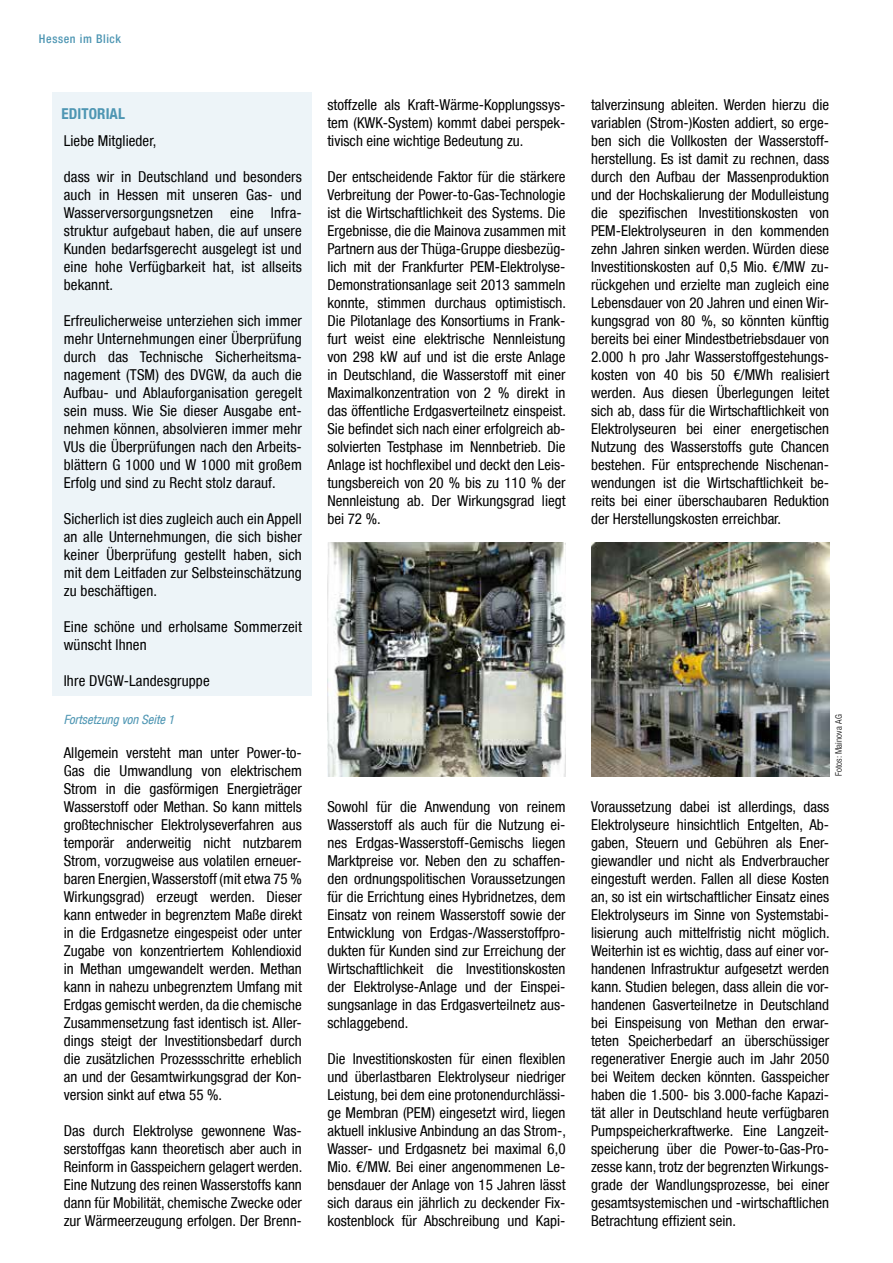
<style>
.page{position:relative;width:893px;height:1263px;background:#fff}
.page>*{position:absolute;margin:0;border:0;box-sizing:border-box;transform-origin:0 0}
.t1{font:condensed 15px/18px "Helvetica Neue LT";color:#000;text-align:justify}
.t2{font:700 condensed 15px "Helvetica Neue LT";letter-spacing:.005em;color:#4e96b3}
.t3{font:italic condensed 12.75px "Helvetica Neue LT";color:#4e96b3}
.t4{font:500 condensed 12px "Helvetica Neue LT";letter-spacing:.05em;color:#4e96b3}
.t5{font:300 condensed 9px "Helvetica Neue LT";letter-spacing:.02em;color:#000}
</style>
<div class="page">
<div style="left:52px;top:92px;width:259px;height:604px;background:#edf4f8"></div>
<img style="left:327px;top:542px;width:239px;height:234px">
<img style="left:591px;top:542px;width:238px;height:234px">
<p class="t4" style="left:39px;top:31px;width:84px">Hessen im Blick</p>
<p class="t2" style="left:62px;top:105px;width:65px">EDITORIAL</p>
<p class="t1" style="left:64px;top:132px;width:94px">Liebe Mitglieder,</p>
<p class="t1" style="left:64px;top:168px;width:240px">dass wir in Deutschland und besonders auch in Hessen mit unseren Gas- und Wasserversorgungsnetzen eine Infra&shy;struktur aufgebaut haben, die auf unsere Kunden bedarfsgerecht ausgelegt ist und eine hohe Verfügbarkeit hat, ist allseits bekannt.</p>
<p class="t1" style="left:64px;top:312px;width:240px">Erfreulicherweise unterziehen sich immer mehr Unternehmungen einer Überprüfung durch das Technische Sicherheitsma&shy;nagement (TSM) des DVGW, da auch die Aufbau- und Ablauforganisation geregelt sein muss. Wie Sie dieser Ausgabe ent&shy;nehmen können, absolvieren immer mehr VUs die Überprüfungen nach den Arbeits&shy;blättern G 1000 und W 1000 mit großem Erfolg und sind zu Recht stolz darauf.</p>
<p class="t1" style="left:64px;top:510px;width:240px">Sicherlich ist dies zugleich auch ein Appell an alle Unternehmungen, die sich bisher keiner Überprüfung gestellt haben, sich mit dem Leitfaden zur Selbsteinschätzung zu beschäftigen.</p>
<p class="t1" style="left:64px;top:618px;width:240px">Eine schöne und erholsame Sommerzeit wünscht Ihnen</p>
<p class="t1" style="left:64px;top:672px;width:147px">Ihre DVGW-Landesgruppe</p>
<p class="t3" style="left:64px;top:712px;width:112px">Fortsetzung von Seite 1</p>
<p class="t1" style="left:64px;top:744px;width:240px">Allgemein versteht man unter Power-to-Gas die Umwandlung von elektrischem Strom in die gasförmigen Energieträger Wasserstoff oder Methan. So kann mittels großtechnischer Elektrolyseverfahren aus temporär anderweitig nicht nutzbarem Strom, vorzugweise aus volatilen erneuer&shy;baren Energien, Wasserstoff (mit etwa 75 % Wirkungsgrad) erzeugt werden. Dieser kann entweder in begrenztem Maße direkt in die Erdgasnetze eingespeist oder unter Zugabe von konzentriertem Kohlendioxid in Methan umgewandelt werden. Methan kann in nahezu unbegrenztem Umfang mit Erdgas gemischt werden, da die chemische Zusammensetzung fast identisch ist. Aller&shy;dings steigt der Investitionsbedarf durch die zusätzlichen Prozessschritte erheblich an und der Gesamtwirkungsgrad der Kon&shy;version sinkt auf etwa 55 %.</p>
<p class="t1" style="left:64px;top:1122px;width:240px">Das durch Elektrolyse gewonnene Was&shy;serstoffgas kann theoretisch aber auch in Reinform in Gasspeichern gelagert werden.<br>Eine Nutzung des reinen Wasserstoffs kann dann für Mobilität, chemische Zwecke oder zur Wärmeerzeugung erfolgen. Der Brenn-</p>
<p class="t1" style="left:327px;top:96px;width:240px">stoffzelle als Kraft-Wärme-Kopplungssys&shy;tem (KWK-System) kommt dabei perspek&shy;tivisch eine wichtige Bedeutung zu.</p>
<p class="t1" style="left:327px;top:168px;width:240px">Der entscheidende Faktor für die stärkere Verbreitung der Power-to-Gas-Technologie ist die Wirtschaftlichkeit des Systems. Die Ergebnisse, die die Mainova zusammen mit Partnern aus der Thüga-Gruppe diesbezüg&shy;lich mit der Frankfurter PEM-Elektrolyse-Demonstrationsanlage seit 2013 sammeln konnte, stimmen durchaus optimistisch.<br>Die Pilotanlage des Konsortiums in Frank&shy;furt weist eine elektrische Nennleistung von 298 kW auf und ist die erste Anlage in Deutschland, die Wasserstoff mit einer Maximalkonzentration von 2 % direkt in das öffentliche Erdgasverteilnetz einspeist.<br>Sie befindet sich nach einer erfolgreich ab&shy;solvierten Testphase im Nennbetrieb. Die Anlage ist hochflexibel und deckt den Leis&shy;tungsbereich von 20 % bis zu 110 % der Nennleistung ab. Der Wirkungsgrad liegt bei 72 %.</p>
<p class="t1" style="left:327px;top:798px;width:240px">Sowohl für die Anwendung von reinem Wasserstoff als auch für die Nutzung ei&shy;nes Erdgas-Wasserstoff-Gemischs liegen Marktpreise vor. Neben den zu schaffen&shy;den ordnungspolitischen Voraussetzungen für die Errichtung eines Hybridnetzes, dem Einsatz von reinem Wasserstoff sowie der Entwicklung von Erdgas-/Wasserstoffpro&shy;dukten für Kunden sind zur Erreichung der Wirtschaftlichkeit die Investitionskosten der Elektrolyse-Anlage und der Einspei&shy;sungsanlage in das Erdgasverteilnetz aus&shy;schlaggebend.</p>
<p class="t1" style="left:327px;top:1050px;width:240px">Die Investitionskosten für einen flexiblen und überlastbaren Elektrolyseur niedriger Leistung, bei dem eine protonendurchlässi&shy;ge Membran (PEM) eingesetzt wird, liegen aktuell inklusive Anbindung an das Strom-, Wasser- und Erdgasnetz bei maximal 6,0<br>Mio. €/MW. Bei einer angenommenen Le&shy;bensdauer der Anlage von 15 Jahren lässt sich daraus ein jährlich zu deckender Fix&shy;kostenblock für Abschreibung und Kapi-</p>
<p class="t1" style="left:591px;top:96px;width:240px">talverzinsung ableiten. Werden hierzu die variablen (Strom-)Kosten addiert, so erge&shy;ben sich die Vollkosten der Wasserstoff&shy;herstellung. Es ist damit zu rechnen, dass durch den Aufbau der Massenproduktion und der Hochskalierung der Modulleistung die spezifischen Investitionskosten von PEM-Elektrolyseuren in den kommenden zehn Jahren sinken werden. Würden diese Investitionskosten auf 0,5 Mio. €/MW zu&shy;rückgehen und erzielte man zugleich eine Lebensdauer von 20 Jahren und einen Wir&shy;kungsgrad von 80 %, so könnten künftig bereits bei einer Mindestbetriebsdauer von 2.000 h pro Jahr Wasserstoffgestehungs&shy;kosten von 40 bis 50 €/MWh realisiert werden. Aus diesen Überlegungen leitet sich ab, dass für die Wirtschaftlichkeit von Elektrolyseuren bei einer energetischen Nutzung des Wasserstoffs gute Chancen bestehen. Für entsprechende Nischenan&shy;wendungen ist die Wirtschaftlichkeit be&shy;reits bei einer überschaubaren Reduktion der Herstellungskosten erreichbar.</p>
<p class="t5" style="left:833px;top:776px;width:63px;rotate:-90deg">Fotos: Mainova AG</p>
<p class="t1" style="left:591px;top:798px;width:240px">Voraussetzung dabei ist allerdings, dass Elektrolyseure hinsichtlich Entgelten, Ab&shy;gaben, Steuern und Gebühren als Ener&shy;giewandler und nicht als Endverbraucher eingestuft werden. Fallen all diese Kosten an, so ist ein wirtschaftlicher Einsatz eines Elektrolyseurs im Sinne von Systemstabi&shy;lisierung auch mittelfristig nicht möglich.<br>Weiterhin ist es wichtig, dass auf einer vor&shy;handenen Infrastruktur aufgesetzt werden kann. Studien belegen, dass allein die vor&shy;handenen Gasverteilnetze in Deutschland bei Einspeisung von Methan den erwar&shy;teten Speicherbedarf an überschüssiger regenerativer Energie auch im Jahr 2050 bei Weitem decken könnten. Gasspeicher haben die 1.500- bis 3.000-fache Kapazi&shy;tät aller in Deutschland heute verfügbaren Pumpspeicherkraftwerke. Eine Langzeit&shy;speicherung über die Power-to-Gas-Pro&shy;zesse kann, trotz der begrenzten Wirkungs&shy;grade der Wandlungsprozesse, bei einer gesamtsystemischen und -wirtschaftlichen Betrachtung effizient sein.</p>
</div>
